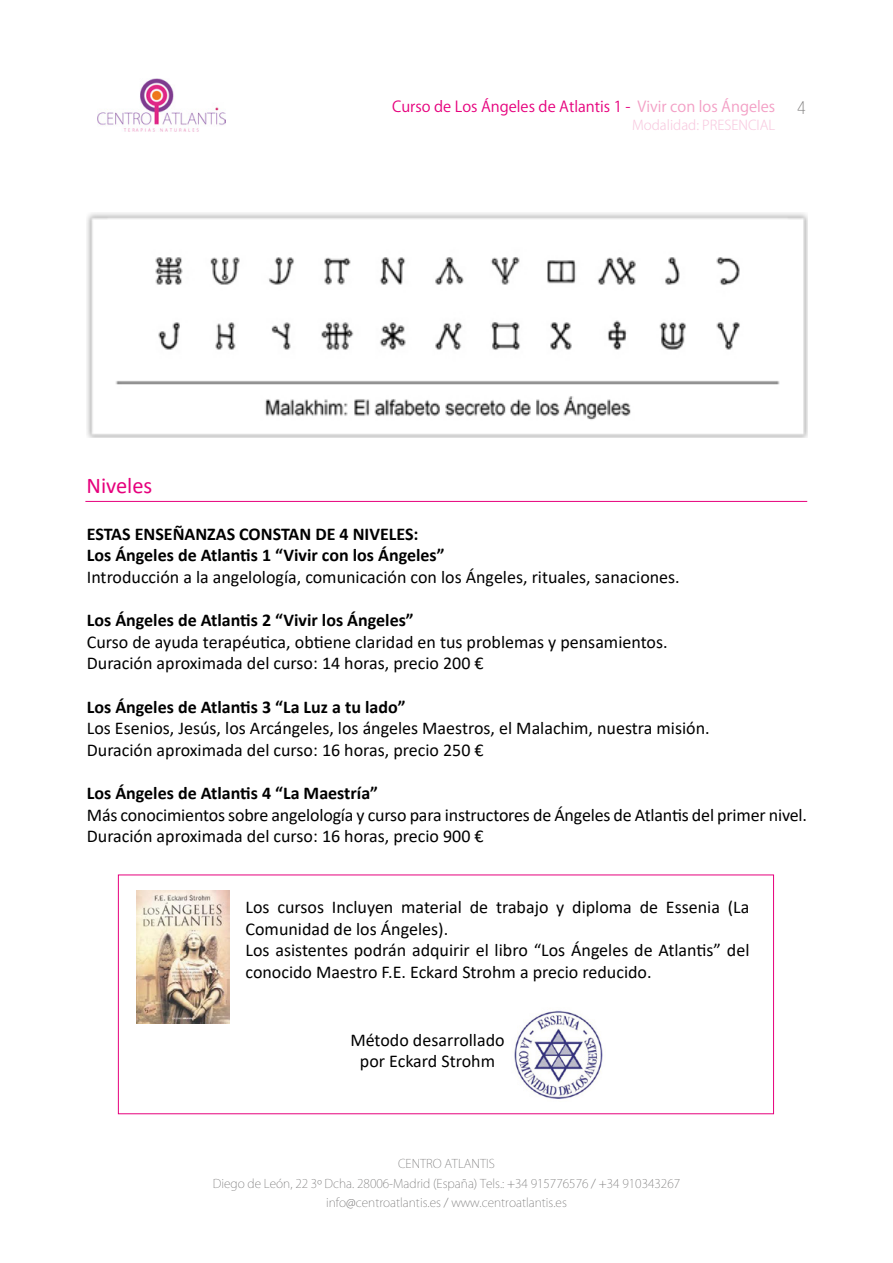
<style>
.page{position:relative;width:893px;height:1263px;background:#fff}
.page>*{position:absolute;margin:0;border:0;box-sizing:border-box;transform-origin:0 0}
.t1{font:22.5px "Calibri";color:#e6007d}
.t2{font:18px/21.6px "Calibri";color:#000}
.t3{font:700 18px/21.6px "Calibri";color:#000}
.t4{font:100 condensed 18px "Helvetica Neue LT Std";color:#7c7b7b}
.t5{font:15px "Koz Go Pr 6 N";color:#e6007d}
.t6{font:300 13.5px "Koz Go Pr 6 N";color:#f8c9df}
.t7{font:200 12px/19.5px "Koz Go Pr 6 N";color:#706f6f;text-align:center}
.s1{color:#f39fc5}
</style>
<div class="page">
<img style="left:98px;top:79px;width:128px;height:53px">
<img style="left:87px;top:213px;width:720px;height:225px">
<hr style="left:85px;top:501px;width:722px;height:1px;background:#e6007d">
<img style="left:136px;top:890px;width:93px;height:134px">
<img style="left:514px;top:1010px;width:89px;height:89px">
<p class="t5" style="left:392px;top:98px;width:385px">Curso de Los Ángeles de Atlantis 1 - <span class="s1">Vivir con los Ángeles</span></p>
<p class="t6" style="left:632px;top:117px;width:145px">Modalidad: PRESENCIAL</p>
<p class="t4" style="left:797px;top:97px;width:10px">4</p>
<p class="t1" style="left:86px;top:470px;width:67px">Niveles</p>
<p class="t3" style="left:87px;top:523px;width:359px">ESTAS ENSEÑANZAS CONSTAN DE 4 NIVELES:<br>Los Ángeles de Atlantis 1 “Vivir con los Ángeles”</p>
<p class="t2" style="left:87px;top:566px;width:594px">Introducción a la angelología, comunicación con los Ángeles, rituales, sanaciones.</p>
<p class="t3" style="left:87px;top:609px;width:328px">Los Ángeles de Atlantis 2 “Vivir los Ángeles”</p>
<p class="t2" style="left:87px;top:630px;width:582px">Curso de ayuda terapéutica, obtiene claridad en tus problemas y pensamientos.<br>Duración aproximada del curso: 14 horas, precio 200 €</p>
<p class="t3" style="left:87px;top:695px;width:320px">Los Ángeles de Atlantis 3 “La Luz a tu lado”</p>
<p class="t2" style="left:87px;top:717px;width:624px">Los Esenios, Jesús, los Arcángeles, los ángeles Maestros, el Malachim, nuestra misión.<br>Duración aproximada del curso: 16 horas, precio 250 €</p>
<p class="t3" style="left:87px;top:782px;width:293px">Los Ángeles de Atlantis 4 “La Maestría”</p>
<p class="t2" style="left:87px;top:803px;width:722px">Más conocimientos sobre angelología y curso para instructores de Ángeles de Atlantis del primer nivel.<br>Duración aproximada del curso: 16 horas, precio 900 €</p>
<p class="t2" style="left:246px;top:896px;width:505px">Los cursos Incluyen material de trabajo y diploma de Essenia (La Comunidad de los Ángeles).<br>Los asistentes podrán adquirir el libro “Los Ángeles de Atlantis” del conocido Maestro F.E. Eckard Strohm a precio reducido.</p>
<p class="t2" style="left:350px;top:1028px;width:156px;text-align:center">Método desarrollado por Eckard Strohm</p>
<p class="t7" style="left:213px;top:1154px;width:469px">CENTRO ATLANTIS<br>Diego de León, 22 3º Dcha. 28006-Madrid (España) Tels.: +34 915776576 / +34 910343267 info@centroatlantis.es / www.centroatlantis.es</p>
</div>
